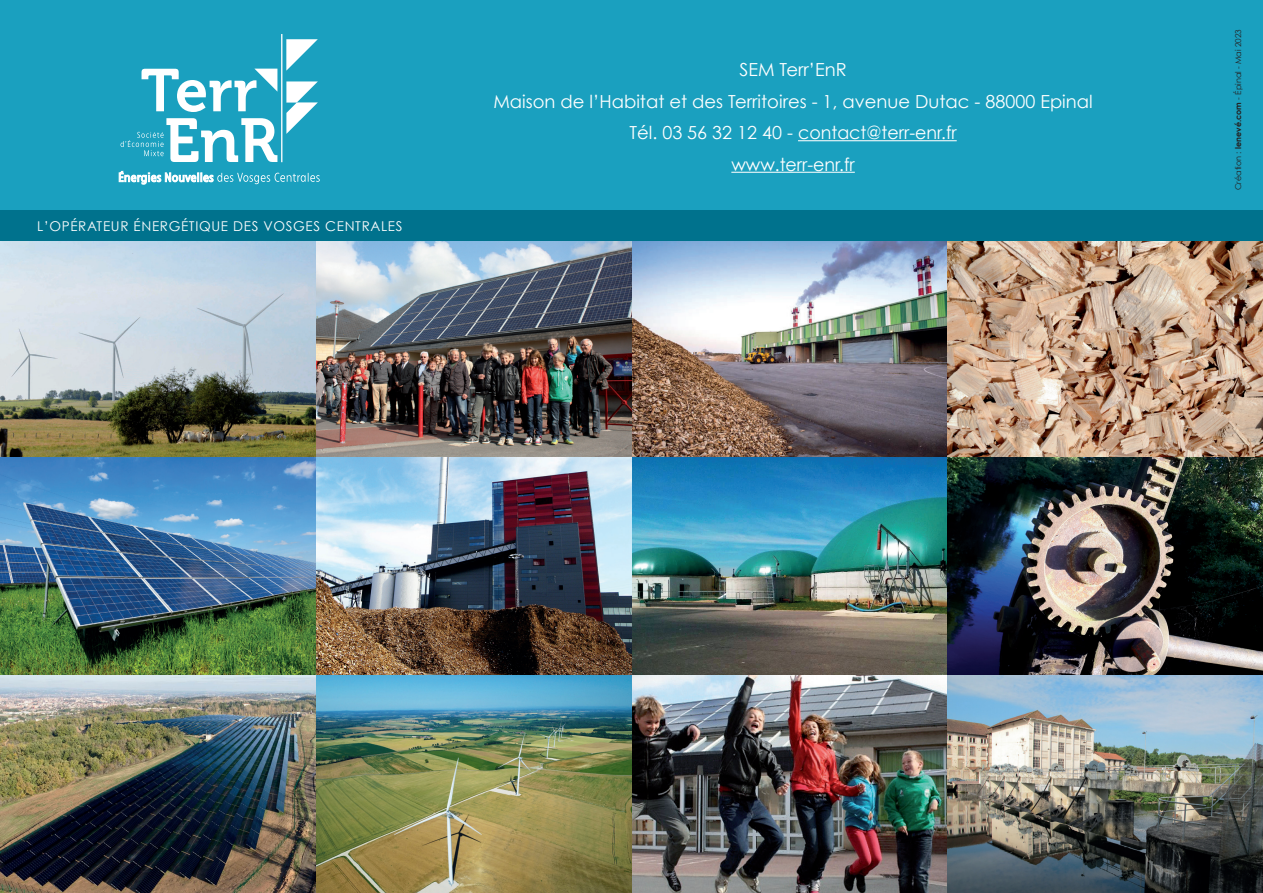
<style>
.page{position:relative;width:1263px;height:893px;background:#fff}
.page>*{position:absolute;margin:0;border:0;box-sizing:border-box;transform-origin:0 0}
.t1{font:18px/31.5px "Century Gothic";color:#fff;text-align:center}
.t2{font:13.5px "Century Gothic";letter-spacing:.05em;color:#fff}
.t3{font:8.1px "Century Gothic";color:#231f20}
.s1{font-weight:700}
</style>
<div class="page">
<img style="left:0;top:241px;width:1263px;height:652px">
<img style="left:947px;top:675px;width:316px;height:218px">
<div style="left:0;top:0;width:1263px;height:216px;background:#1aa0bf"></div>
<div style="left:0;top:210px;width:1263px;height:31px;background:#00728d"></div>
<hr style="left:798px;top:140px;width:159px;height:1px;background:#fff">
<hr style="left:731px;top:172px;width:124px;height:1px;background:#fff">
<svg style="left:119px;top:171px;width:201px;height:13px"></svg>
<svg style="left:286px;top:39px;width:32px;height:32px"></svg>
<hr style="left:281px;top:34px;width:1px;height:128px;background:#fff">
<svg style="left:286px;top:81px;width:32px;height:53px"></svg>
<svg style="left:142px;top:69px;width:135px;height:43px"></svg>
<svg style="left:121px;top:118px;width:156px;height:44px"></svg>
<p class="t2" style="left:37px;top:218px;width:367px">L’OPÉRATEUR ÉNERGÉTIQUE DES VOSGES CENTRALES</p>
<p class="t1" style="left:493px;top:53px;width:601px">SEM Terr’EnR<br>Maison de l’Habitat et des Territoires - 1, avenue Dutac - 88000 Epinal Tél. 03 56 32 12 40 - contact@terr-enr.fr<br>www.terr-enr.fr</p>
<p class="t3" style="left:1233px;top:190px;width:163px;rotate:-90deg">Création : <span class="s1">lenevé.com</span> - Épinal - Mai 2023</p>
</div>
